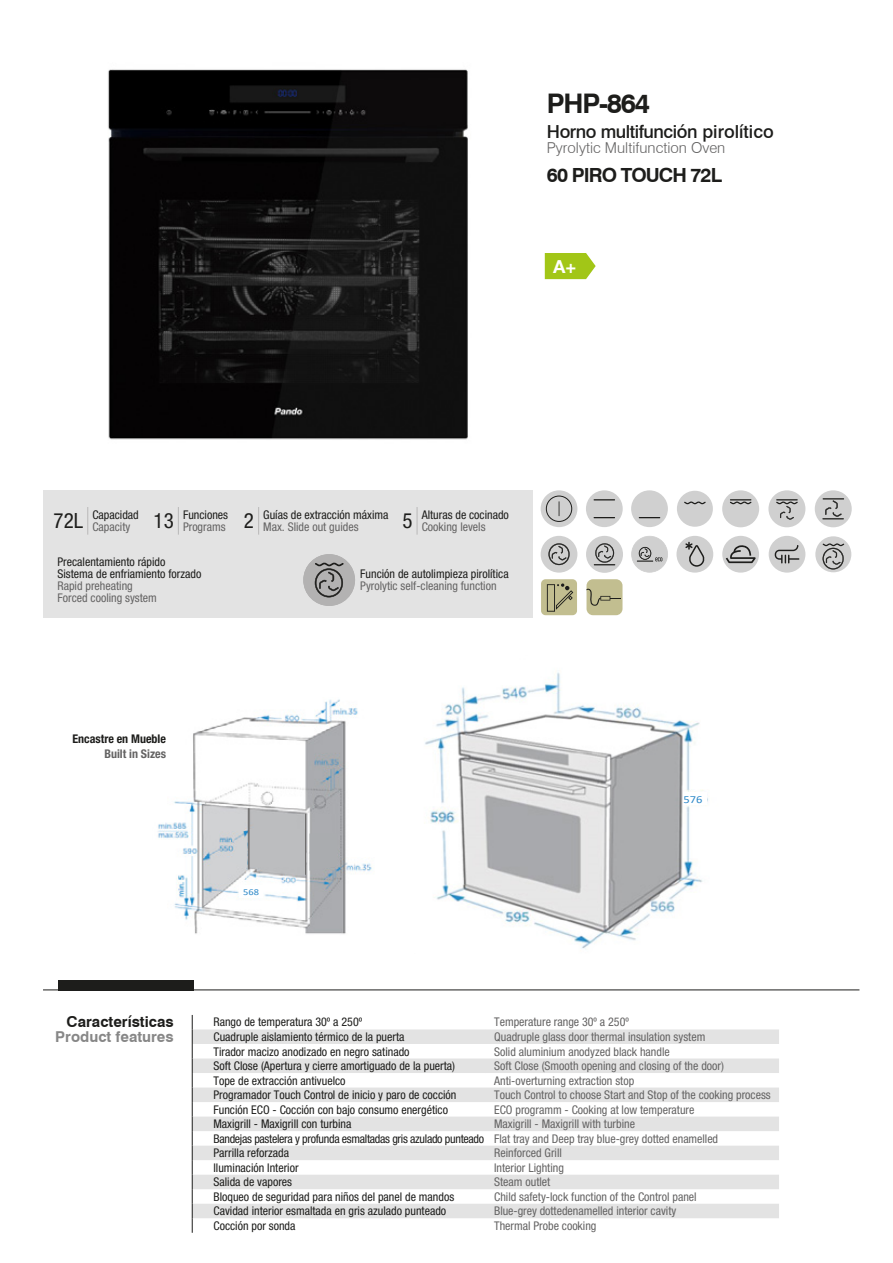
<style>
.page{position:relative;width:893px;height:1263px;background:#fff}
.page>*{position:absolute;margin:0;border:0;box-sizing:border-box;transform-origin:0 0}
.t1{font:700 27px "Swiss 721 BT";letter-spacing:-.05em;color:#1d1d1b}
.t2{font:700 19.5px "Swiss 721 BT";letter-spacing:-.05em;color:#1d1d1b}
.t3{font:500 18px "Swiss 721 BT";letter-spacing:-.025em;color:#1d1d1b}
.t4{font:700 18px "Helvetica Neue LT Std";color:#fff}
.t5{font:300 15px "Swiss 721 BT";color:#646363}
.t6{font:700 15px "Swiss 721 BT";color:#1d1d1b}
.t7{font:700 15px "Swiss 721 BT";color:#878787}
.t8{font:condensed 12px/12px "Helvetica Neue LT Std";color:#1d1d1b}
.t9{font:condensed 12px/12px "Helvetica Neue LT Std";color:#646363}
.t10{font:condensed 12px "Helvetica Neue LT Std";letter-spacing:-.025em;color:#1d1d1b}
.t11{font:700 condensed 12px "Helvetica Neue LT Std";color:#1d1d1b}
.t12{font:700 condensed 12px "Helvetica Neue LT Std";color:#646363}
.t13{font:10.8px "Calibri";color:#2e89c8;scale:1.16 1}
.t14{font:9px "Calibri";color:#2e89c8;scale:1.16 1}
.s1{color:#646363}
.s2{font-size:21px}
</style>
<div class="page">
<img style="left:108px;top:69px;width:466px;height:371px">
<div style="left:43px;top:490px;width:489px;height:128px;background:#e3e3e3"></div>
<div style="left:586px;top:579px;width:36px;height:36px;background:#c2be90;border-radius:6px"></div>
<svg style="left:586px;top:588px;width:35px;height:18px"></svg>
<div style="left:586px;top:490px;width:37px;height:37px;background:#d0d0d0;border-radius:50%"></div>
<div style="left:677px;top:491px;width:36px;height:36px;background:#d0d0d0;border-radius:50%"></div>
<div style="left:631px;top:490px;width:37px;height:37px;background:#d0d0d0;border-radius:50%"></div>
<div style="left:541px;top:490px;width:36px;height:37px;background:#d0d0d0;border-radius:50%"></div>
<svg style="left:546px;top:495px;width:26px;height:27px"></svg>
<div style="left:722px;top:490px;width:37px;height:37px;background:#d0d0d0;border-radius:50%"></div>
<div style="left:768px;top:490px;width:37px;height:37px;background:#d0d0d0;border-radius:50%"></div>
<div style="left:815px;top:490px;width:37px;height:37px;background:#d0d0d0;border-radius:50%"></div>
<div style="left:541px;top:579px;width:36px;height:36px;background:#c2be90;border-radius:5px"></div>
<svg style="left:547px;top:583px;width:26px;height:29px"></svg>
<div style="left:541px;top:536px;width:36px;height:37px;background:#d0d0d0;border-radius:50%"></div>
<div style="left:586px;top:536px;width:37px;height:37px;background:#d0d0d0;border-radius:50%"></div>
<div style="left:676px;top:536px;width:37px;height:37px;background:#d0d0d0;border-radius:50%"></div>
<div style="left:769px;top:536px;width:36px;height:37px;background:#d0d0d0;border-radius:50%"></div>
<div style="left:722px;top:536px;width:37px;height:37px;background:#d0d0d0;border-radius:50%"></div>
<svg style="left:594px;top:517px;width:21px;height:1px"></svg>
<svg style="left:594px;top:499px;width:21px;height:1px"></svg>
<svg style="left:639px;top:517px;width:21px;height:1px"></svg>
<svg style="left:684px;top:501px;width:22px;height:3px"></svg>
<div style="left:815px;top:536px;width:36px;height:36px;background:#d0d0d0;border-radius:50%"></div>
<svg style="left:730px;top:499px;width:21px;height:5px"></svg>
<svg style="left:685px;top:542px;width:20px;height:25px"></svg>
<svg style="left:726px;top:545px;width:30px;height:18px"></svg>
<svg style="left:548px;top:543px;width:22px;height:22px"></svg>
<svg style="left:822px;top:543px;width:22px;height:26px"></svg>
<svg style="left:594px;top:543px;width:21px;height:22px"></svg>
<svg style="left:822px;top:498px;width:22px;height:21px"></svg>
<svg style="left:776px;top:499px;width:22px;height:21px"></svg>
<svg style="left:631px;top:536px;width:37px;height:37px"></svg>
<svg style="left:775px;top:545px;width:24px;height:18px"></svg>
<svg style="left:545px;top:253px;width:51px;height:26px"></svg>
<div style="left:303px;top:554px;width:52px;height:52px;background:#b3b2b2;border-radius:50%"></div>
<svg style="left:315px;top:562px;width:29px;height:35px"></svg>
<img style="left:425px;top:672px;width:284px;height:277px">
<div style="left:683px;top:793px;width:24px;height:12px;background:#fff"></div>
<img style="left:156px;top:699px;width:216px;height:235px">
<div style="left:250px;top:829px;width:55px;height:37px;background:#bcbdbf"></div>
<svg style="left:230px;top:836px;width:18px;height:32px"></svg>
<svg style="left:309px;top:833px;width:28px;height:38px"></svg>
<hr style="left:249px;top:808px;width:1px;height:61px;background:#706f6f">
<hr style="left:305px;top:814px;width:1px;height:61px;background:#706f6f">
<hr style="left:248px;top:808px;width:1px;height:61px;background:#706f6f">
<div style="left:239px;top:885px;width:24px;height:13px;background:#fff"></div>
<hr style="left:43px;top:989px;width:816px;height:1px;background:#1d1d1b">
<div style="left:58px;top:980px;width:135px;height:10px;background:#1d1d1b"></div>
<svg style="left:87px;top:507px;width:1px;height:28px"></svg>
<svg style="left:178px;top:507px;width:1px;height:28px"></svg>
<svg style="left:258px;top:507px;width:1px;height:28px"></svg>
<svg style="left:417px;top:507px;width:1px;height:28px"></svg>
<svg style="left:193px;top:1029px;width:586px;height:189px;fill:#e3e3e3"></svg>
<svg style="left:192px;top:1015px;width:1px;height:218px"></svg>
<h1 class="t1" style="left:547px;top:87px;width:105px">PHP-864</h1>
<h3 class="t3" style="left:547px;top:121px;width:228px">Horno multifunción pirolítico</h3>
<p class="t5" style="left:547px;top:139px;width:180px">Pyrolytic Multifunction Oven</p>
<h2 class="t2" style="left:547px;top:163px;width:177px">60 PIRO TOUCH 72L</h2>
<h3 class="t4" style="left:553px;top:255px;width:25px">A+</h3>
<p class="t8" style="left:183px;top:509px;width:47px">Funciones</p>
<p class="t8" style="left:244px;top:509px;width:146px;text-indent:19px">Guías de extracción máxima<br><sup>2</sup> <span class="s1">Max. Slide out guides</span></p>
<p class="t8" style="left:402px;top:509px;width:108px;text-indent:19px">Alturas de cocinado<br><sup>5</sup> <span class="s1">Cooking levels</span></p>
<p class="t8" style="left:360px;top:567px;width:150px">Función de autolimpieza pirolítica</p>
<p class="t9" style="left:360px;top:580px;width:138px">Pyrolytic self-cleaning function</p>
<p class="t8" style="left:92px;top:509px;width:135px">Capacidad <span class="s2">13</span> <span class="s1">Programs</span></p>
<p class="t9" style="left:54px;top:521px;width:78px"><sup>72L</sup> Capacity</p>
<p class="t8" style="left:57px;top:556px;width:145px">Precalentamiento rápido<br>Sistema de enfriamiento forzado</p>
<p class="t9" style="left:57px;top:580px;width:101px">Rapid preheating<br>Forced cooling system</p>
<p class="t11" style="left:72px;top:732px;width:95px">Encastre en Mueble</p>
<p class="t12" style="left:104px;top:746px;width:63px">Built in Sizes</p>
<p class="t14" style="left:243px;top:886px;width:15px">568</p>
<p class="t13" style="left:683px;top:792px;width:18px">576</p>
<p class="t6" style="left:67px;top:1012px;width:109px">Características</p>
<p class="t7" style="left:55px;top:1027px;width:120px">Product features</p>
<p class="t8" style="left:213px;top:1016px;width:150px">Rango de temperatura 30º a 250º</p>
<p class="t9" style="left:494px;top:1016px;width:136px">Temperature range 30º a 250º</p>
<p class="t8" style="left:213px;top:1031px;width:193px">Cuadruple aislamiento térmico de la puerta</p>
<p class="t9" style="left:494px;top:1031px;width:213px">Quadruple glass door thermal insulation system</p>
<p class="t8" style="left:213px;top:1045px;width:198px">Tirador macizo anodizado en negro satinado</p>
<p class="t9" style="left:494px;top:1045px;width:177px">Solid aluminium anodyzed black handle</p>
<p class="t8" style="left:213px;top:1060px;width:243px">Soft Close (Apertura y cierre amortiguado de la puerta)</p>
<p class="t9" style="left:494px;top:1060px;width:231px">Soft Close (Smooth opening and closing of the door)</p>
<p class="t8" style="left:213px;top:1074px;width:134px">Tope de extracción antivuelco</p>
<p class="t9" style="left:494px;top:1074px;width:142px">Anti-overturning extraction stop</p>
<p class="t8" style="left:213px;top:1089px;width:244px">Programador Touch Control de inicio y paro de cocción</p>
<p class="t9" style="left:494px;top:1089px;width:278px">Touch Control to choose Start and Stop of the cooking process</p>
<p class="t8" style="left:213px;top:1118px;width:139px">Maxigrill - Maxigrill con turbina</p>
<p class="t9" style="left:494px;top:1118px;width:142px">Maxigrill - Maxigrill with turbine</p>
<p class="t8" style="left:213px;top:1147px;width:77px">Parrilla reforzada</p>
<p class="t9" style="left:494px;top:1147px;width:69px">Reinforced Grill</p>
<p class="t8" style="left:213px;top:1161px;width:87px">Iluminación Interior</p>
<p class="t9" style="left:494px;top:1161px;width:71px">Interior Lighting</p>
<p class="t8" style="left:213px;top:1176px;width:80px">Salida de vapores</p>
<p class="t9" style="left:494px;top:1176px;width:58px">Steam outlet</p>
<p class="t8" style="left:213px;top:1190px;width:242px">Bloqueo de seguridad para niños del panel de mandos</p>
<p class="t9" style="left:494px;top:1190px;width:204px">Child safety-lock function of the Control panel</p>
<p class="t8" style="left:213px;top:1219px;width:83px">Cocción por sonda</p>
<p class="t9" style="left:494px;top:1219px;width:104px">Thermal Probe cooking</p>
<p class="t8" style="left:213px;top:1103px;width:236px">Función ECO - Cocción con bajo consumo energético</p>
<p class="t9" style="left:494px;top:1103px;width:202px">ECO programm - Cooking at low temperature</p>
<p class="t10" style="left:213px;top:1131px;width:506px">Bandejas pastelera y profunda esmaltadas gris azulado punteado <span class="s1">Flat tray and Deep tray blue-grey dotted enamelled</span></p>
<p class="t8" style="left:213px;top:1205px;width:234px">Cavidad interior esmaltada en gris azulado punteado</p>
<p class="t9" style="left:494px;top:1205px;width:184px">Blue-grey dottedenamelled interior cavity</p>
</div>
